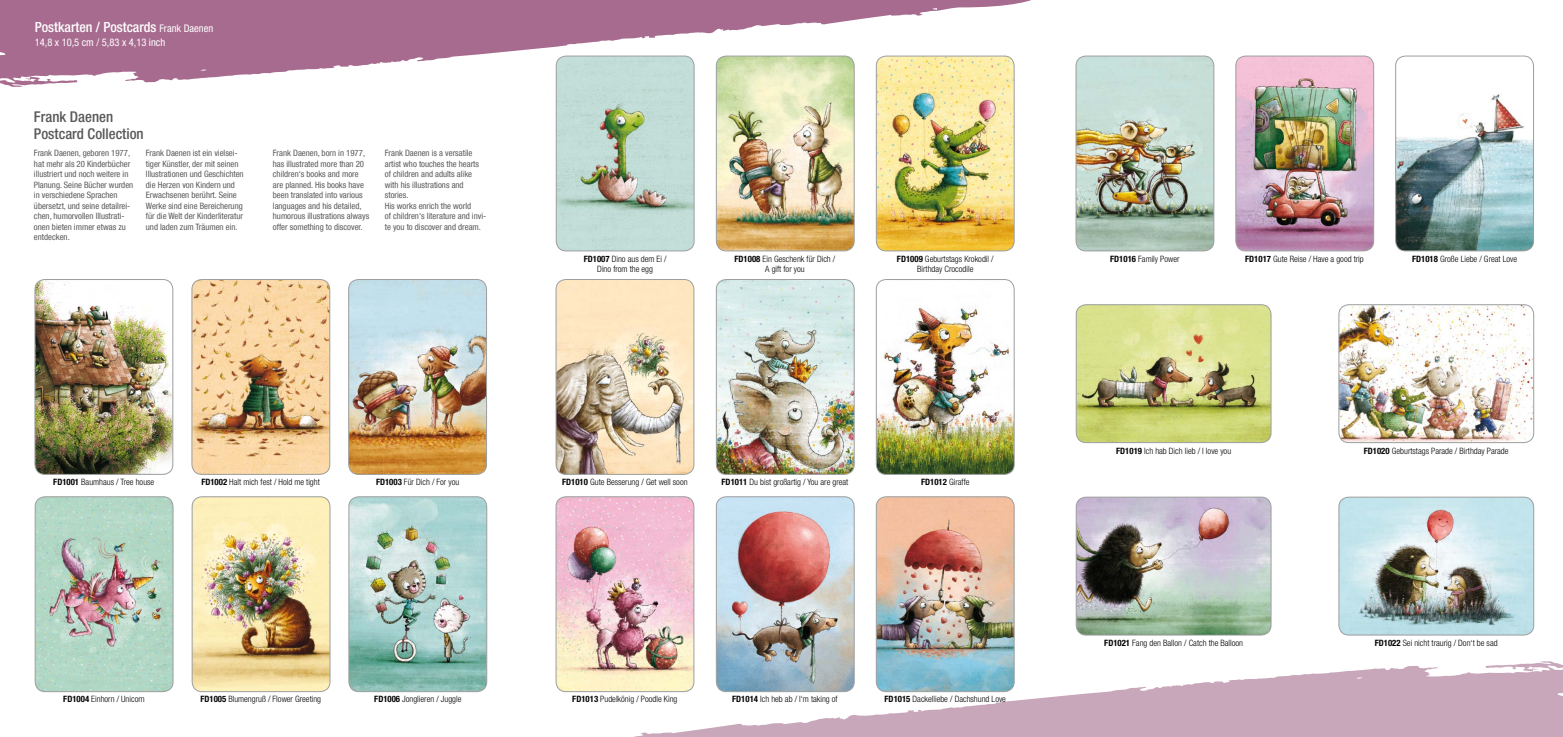
<style>
.page{position:relative;width:1563px;height:737px;background:#fff}
.page>*{position:absolute;margin:0;border:0;box-sizing:border-box;transform-origin:0 0}
.t1{font:500 condensed 14.88px/16.6px "Helvetica Neue LT Std";color:#58585a}
.t2{font:500 condensed 14px "Helvetica Neue LT Std";color:#fff}
.t3{font:condensed 10.5px "Helvetica Neue LT Std";color:#fff}
.t4{font:condensed 8.75px/10.5px "Helvetica Neue LT Com";color:#58585a}
.t5{font:300 condensed 8.75px/10.5px "Helvetica Neue LT Std";color:#000;text-align:center}
.s1{font-weight:400;font-size:10.5px}
.s2{font-weight:700}
</style>
<div class="page">
<svg style="left:555px;top:661px;width:1008px;height:76px;fill:#c9a7bb"></svg>
<svg style="left:0;top:0;width:1031px;height:87px;fill:#a76b8f"></svg>
<img style="left:35px;top:279px;width:138px;height:195px">
<div style="left:35px;top:279px;width:138px;height:195px;border:1px solid #9c9e9f;border-radius:10px"></div>
<img style="left:35px;top:497px;width:138px;height:194px">
<div style="left:35px;top:496px;width:138px;height:196px;border:1px solid #9c9e9f;border-radius:10px"></div>
<img style="left:192px;top:279px;width:138px;height:195px">
<div style="left:192px;top:279px;width:138px;height:195px;border:1px solid #9c9e9f;border-radius:10px"></div>
<img style="left:192px;top:497px;width:138px;height:194px">
<div style="left:192px;top:496px;width:138px;height:196px;border:1px solid #9c9e9f;border-radius:10px"></div>
<img style="left:349px;top:279px;width:137px;height:195px">
<div style="left:348px;top:279px;width:139px;height:195px;border:1px solid #9c9e9f;border-radius:10px"></div>
<img style="left:349px;top:497px;width:138px;height:194px">
<div style="left:349px;top:496px;width:138px;height:196px;border:1px solid #9c9e9f;border-radius:10px"></div>
<img style="left:716px;top:279px;width:138px;height:195px">
<div style="left:716px;top:279px;width:138px;height:195px;border:1px solid #9c9e9f;border-radius:10px"></div>
<img style="left:716px;top:497px;width:138px;height:194px">
<div style="left:716px;top:496px;width:138px;height:196px;border:1px solid #9c9e9f;border-radius:10px"></div>
<img style="left:716px;top:56px;width:138px;height:195px">
<div style="left:716px;top:56px;width:138px;height:195px;border:1px solid #9c9e9f;border-radius:10px"></div>
<img style="left:556px;top:279px;width:138px;height:195px">
<div style="left:556px;top:279px;width:138px;height:195px;border:1px solid #9c9e9f;border-radius:10px"></div>
<img style="left:556px;top:497px;width:138px;height:194px">
<div style="left:556px;top:496px;width:138px;height:196px;border:1px solid #9c9e9f;border-radius:10px"></div>
<img style="left:556px;top:56px;width:138px;height:195px">
<div style="left:556px;top:56px;width:138px;height:195px;border:1px solid #9c9e9f;border-radius:10px"></div>
<img style="left:876px;top:279px;width:138px;height:195px">
<div style="left:876px;top:279px;width:138px;height:195px;border:1px solid #9c9e9f;border-radius:10px"></div>
<img style="left:876px;top:497px;width:138px;height:194px">
<div style="left:876px;top:496px;width:138px;height:196px;border:1px solid #9c9e9f;border-radius:10px"></div>
<img style="left:876px;top:56px;width:138px;height:195px">
<div style="left:876px;top:56px;width:138px;height:195px;border:1px solid #9c9e9f;border-radius:10px"></div>
<img style="left:1076px;top:56px;width:138px;height:195px">
<div style="left:1076px;top:56px;width:138px;height:195px;border:1px solid #9c9e9f;border-radius:10px"></div>
<img style="left:1236px;top:56px;width:137px;height:195px">
<div style="left:1235px;top:56px;width:139px;height:195px;border:1px solid #9c9e9f;border-radius:10px"></div>
<img style="left:1395px;top:56px;width:138px;height:195px">
<div style="left:1395px;top:56px;width:138px;height:195px;border:1px solid #9c9e9f;border-radius:10px"></div>
<img style="left:1076px;top:497px;width:195px;height:138px">
<div style="left:1076px;top:497px;width:195px;height:138px;border:1px solid #9c9e9f;border-radius:10px"></div>
<img style="left:1339px;top:497px;width:194px;height:138px">
<div style="left:1338px;top:497px;width:196px;height:138px;border:1px solid #9c9e9f;border-radius:10px"></div>
<img style="left:1076px;top:305px;width:195px;height:137px">
<div style="left:1076px;top:304px;width:195px;height:139px;border:1px solid #9c9e9f;border-radius:10px"></div>
<img style="left:1340px;top:305px;width:193px;height:137px">
<div style="left:1338px;top:304px;width:196px;height:139px;border:1px solid #9c9e9f;border-radius:10px"></div>
<h2 class="t2" style="left:35px;top:19px;width:180px">Postkarten / Postcards <span class="s1">Frank Daenen</span></h2>
<p class="t3" style="left:35px;top:37px;width:132px">14,8 x 10,5 cm / 5,83 x 4,13 inch</p>
<h1 class="t1" style="left:34px;top:109px;width:111px">Frank Daenen<br>Postcard Collection</h1>
<p class="t4" style="left:34px;top:148px;width:101px">Frank Daenen, geboren 1977, hat mehr als 20 Kinderbücher illustriert und noch weitere in<br>Planung. Seine Bücher wurden in verschiedene Sprachen übersetzt, und seine detailrei&shy;chen, humorvollen Illustrati&shy;onen bieten immer etwas zu entdecken.</p>
<p class="t4" style="left:146px;top:148px;width:99px">Frank Daenen ist ein vielsei&shy;tiger Künstler, der mit seinen<br>Illustrationen und Geschichten die Herzen von Kindern und<br>Erwachsenen berührt. Seine<br>Werke sind eine Bereicherung für die Welt der Kinderliteratur und laden zum Träumen ein.</p>
<p class="t4" style="left:273px;top:148px;width:98px">Frank Daenen, born in 1977, has illustrated more than 20 children‘s books and more are planned. His books have been translated into various languages and his detailed, humorous illustrations always offer something to discover.</p>
<p class="t4" style="left:385px;top:148px;width:103px">Frank Daenen is a versatile artist who touches the hearts of children and adults alike with his illustrations and stories.<br>His works enrich the world<br>of children‘s literature and invi&shy;te you to discover and dream.</p>
<p class="t5" style="left:53px;top:476px;width:103px"><span class="s2">FD1001</span> Baumhaus / Tree house</p>
<p class="t5" style="left:201px;top:476px;width:120px"><span class="s2">FD1002</span> Halt mich fest / Hold me tight</p>
<p class="t5" style="left:376px;top:476px;width:85px"><span class="s2">FD1003</span> Für Dich / For you</p>
<p class="t5" style="left:63px;top:694px;width:83px"><span class="s2">FD1004</span> Einhorn / Unicorn</p>
<p class="t5" style="left:200px;top:694px;width:122px"><span class="s2">FD1005</span> Blumengruß / Flower Greeting</p>
<p class="t5" style="left:374px;top:694px;width:89px"><span class="s2">FD1006</span> Jonglieren / Juggle</p>
<p class="t5" style="left:584px;top:253px;width:84px"><span class="s2">FD1007</span> Dino aus dem Ei /<br>Dino from the egg</p>
<p class="t5" style="left:734px;top:253px;width:102px"><span class="s2">FD1008</span> Ein Geschenk für Dich /<br>A gift for you</p>
<p class="t5" style="left:897px;top:253px;width:98px"><span class="s2">FD1009</span> Geburtstags Krokodil /<br>Birthday Crocodile</p>
<p class="t5" style="left:1110px;top:253px;width:71px"><span class="s2">FD1016</span> Family Power</p>
<p class="t5" style="left:1245px;top:253px;width:120px"><span class="s2">FD1017</span> Gute Reise / Have a good trip</p>
<p class="t5" style="left:1412px;top:253px;width:107px"><span class="s2">FD1018</span> Große Liebe / Great Love</p>
<p class="t5" style="left:562px;top:476px;width:127px"><span class="s2">FD1010</span> Gute Besserung / Get well soon</p>
<p class="t5" style="left:721px;top:476px;width:128px"><span class="s2">FD1011</span> Du bist großartig / You are great</p>
<p class="t5" style="left:921px;top:476px;width:50px"><span class="s2">FD1012</span> Giraffe</p>
<p class="t5" style="left:572px;top:694px;width:107px"><span class="s2">FD1013</span> Pudelkönig / Poodle King</p>
<p class="t5" style="left:732px;top:694px;width:107px"><span class="s2">FD1014</span> Ich heb ab / I‘m taking of</p>
<p class="t5" style="left:884px;top:694px;width:123px"><span class="s2">FD1015</span> Dackelliebe / Dachshund Love</p>
<p class="t5" style="left:1116px;top:445px;width:117px"><span class="s2">FD1019</span> Ich hab Dich lieb / I love you</p>
<p class="t5" style="left:1363px;top:445px;width:146px"><span class="s2">FD1020</span> Geburtstags Parade / Birthday Parade</p>
<p class="t5" style="left:1104px;top:637px;width:140px"><span class="s2">FD1021</span> Fang den Ballon / Catch the Balloon</p>
<p class="t5" style="left:1374px;top:637px;width:124px"><span class="s2">FD1022</span> Sei nicht traurig / Don‘t be sad</p>
</div>
